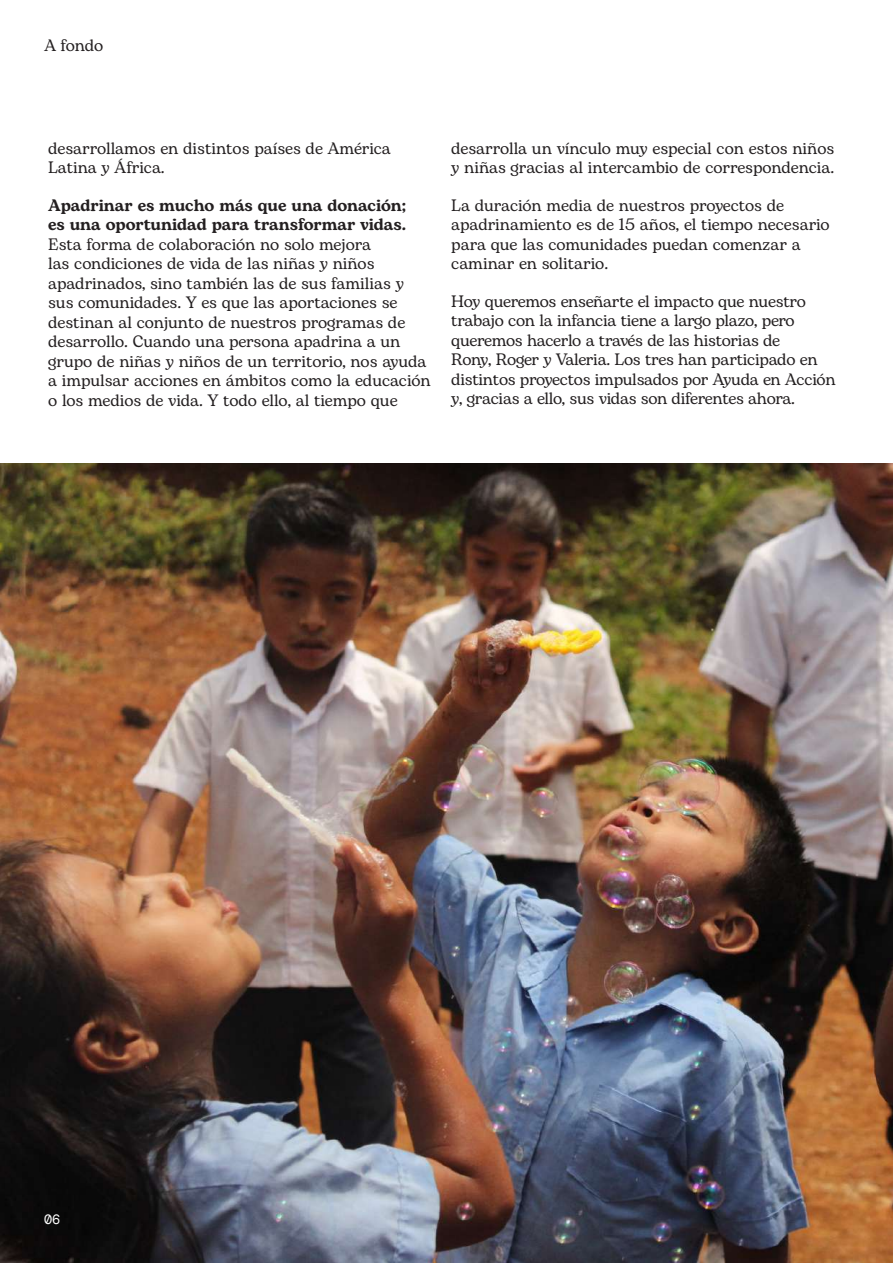
<style>
.page{position:relative;width:893px;height:1263px;background:#fff}
.page>*{position:absolute;margin:0;border:0;box-sizing:border-box;transform-origin:0 0}
.t1{font:16.5px/19.5px "Bogart";letter-spacing:-.005em;color:#231f20}
.t2{font:600 16.5px/19.5px "Bogart";color:#231f20}
.t3{font:13.5px "DM Mono";color:#fff}
</style>
<div class="page">
<img style="left:0;top:463px;width:893px;height:800px">
<p class="t1" style="left:44px;top:36px;width:61px">A fondo</p>
<p class="t1" style="left:48px;top:138px;width:344px">desarrollamos en distintos países de América<br>Latina y África.</p>
<p class="t2" style="left:48px;top:195px;width:359px">Apadrinar es mucho más que una donación; es una oportunidad para transformar vidas.</p>
<p class="t1" style="left:48px;top:234px;width:384px">Esta forma de colaboración no solo mejora<br>las condiciones de vida de las niñas y niños apadrinados, sino también las de sus familias y sus comunidades. Y es que las aportaciones se destinan al conjunto de nuestros programas de desarrollo. Cuando una persona apadrina a un grupo de niñas y niños de un territorio, nos ayuda a impulsar acciones en ámbitos como la educación o los medios de vida. Y todo ello, al tiempo que</p>
<p class="t1" style="left:451px;top:138px;width:385px">desarrolla un vínculo muy especial con estos niños y niñas gracias al intercambio de correspondencia.</p>
<p class="t1" style="left:451px;top:195px;width:380px">La duración media de nuestros proyectos de apadrinamiento es de 15 años, el tiempo necesario para que las comunidades puedan comenzar a caminar en solitario.</p>
<p class="t1" style="left:451px;top:291px;width:386px">Hoy queremos enseñarte el impacto que nuestro trabajo con la infancia tiene a largo plazo, pero queremos hacerlo a través de las historias de<br>Rony, Roger y Valeria. Los tres han participado en distintos proyectos impulsados por Ayuda en Acción y, gracias a ello, sus vidas son diferentes ahora.</p>
<p class="t3" style="left:44px;top:1210px;width:18px">06</p>
</div>
